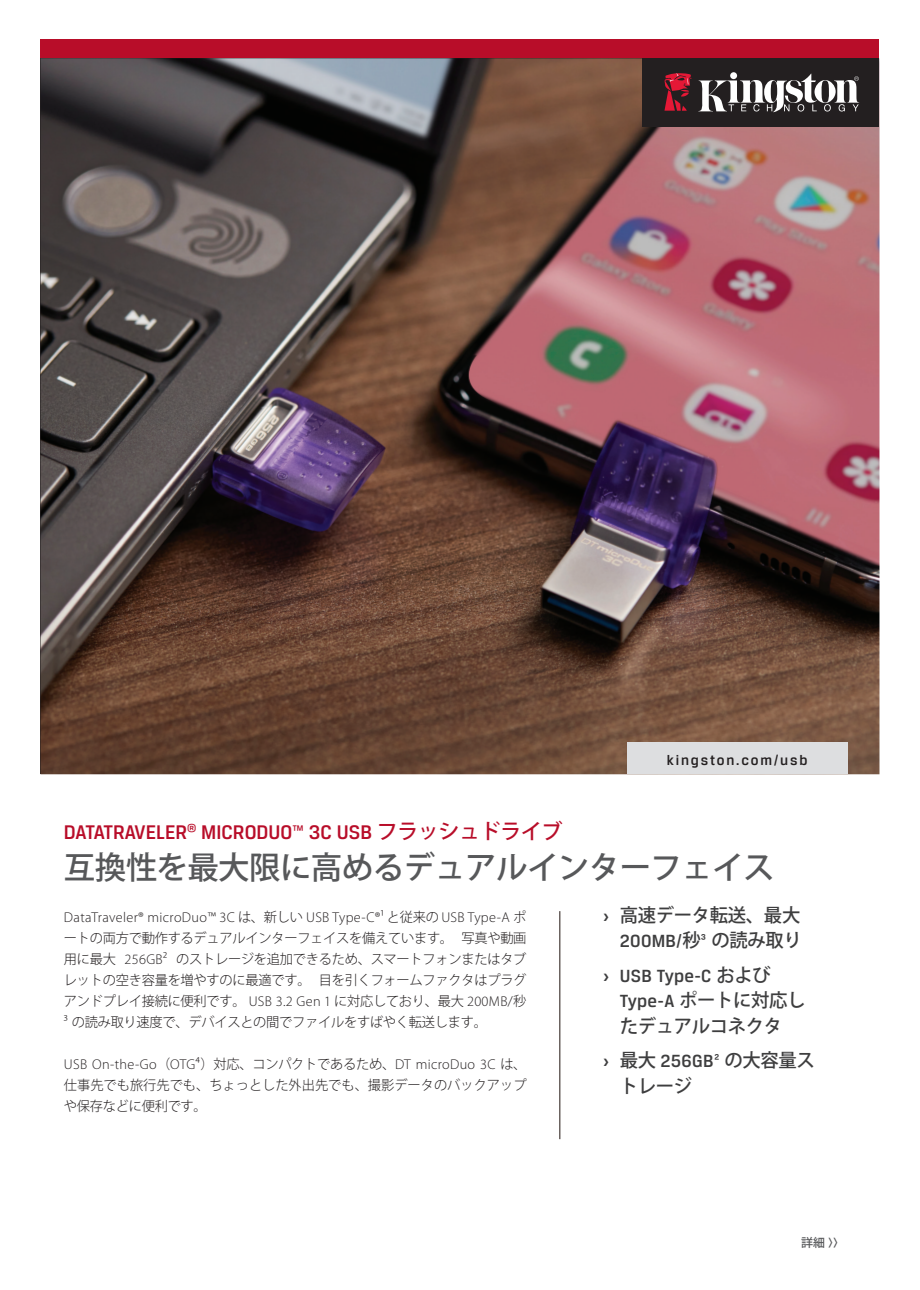
<style>
.page{position:relative;width:920px;height:1290px;background:#fff}
.page>*{position:absolute;margin:0;border:0;box-sizing:border-box;transform-origin:0 0}
.t1{font:500 31.5px "Koz Go Pro";letter-spacing:-.02em;color:#57585a}
.t2{font:500 21px "Breuer Text";color:#b80d29}
.t3{font:500 18.75px/25.5px "Koz Go Pro";letter-spacing:-.02em;color:#3e3e3f}
.t4{font:500 18.75px/34.5px "Breuer Text";letter-spacing:.015em;color:#3e3e3f}
.t5{font:500 15px "Breuer Text";letter-spacing:.12em;color:#231f20}
.t6{font:300 14.25px "Myriad Pro";letter-spacing:.025em;color:#231f20}
.t7{font:300 13.5px/21px "Koz Go Pro";letter-spacing:-.02em;color:#231f20;text-align:justify}
.t8{font:300 13.5px/21px "Koz Go Pro";color:#231f20}
.t9{font:500 12px "Koz Go Pro";color:#57585a}
.s1{font-family:"Koz Go Pro"}
.s2{font-family:"Koz Go Pro";font-size:13.5px}
.s3{font-family:"Myriad Pro";font-size:14.25px}
.s4{font-family:"Breuer Text";font-weight:700}
.s5{font-weight:700}
.s6{font-family:"Breuer Text"}
.s7{font-family:"Breuer Text";font-size:13.5px}
</style>
<div class="page">
<img style="left:40px;top:58px;width:839px;height:716px">
<div style="left:40px;top:40px;width:839px;height:18px;background:#b80d29"></div>
<div style="left:643px;top:58px;width:236px;height:69px;background:#231f20"></div>
<svg style="left:698px;top:74px;width:161px;height:38px"></svg>
<svg style="left:664px;top:73px;width:28px;height:38px"></svg>
<div style="left:627px;top:743px;width:220px;height:31px;background:#dddee0"></div>
<hr style="left:559px;top:911px;width:1px;height:228px;background:#6b6360">
<h2 class="t2" style="left:64px;top:820px;width:500px">DATATRAVELER<sup>®</sup> MICRODUO™ 3C USB <span class="s1">フラッシュドライブ</span></h2>
<p class="t5" style="left:667px;top:751px;width:142px">kingston.com/usb</p>
<h1 class="t1" style="left:64px;top:848px;width:712px">互換性を最大限に高めるデュアルインターフェイス</h1>
<p class="t6" style="left:64px;top:908px;width:464px">DataTraveler® microDuo™ 3C <span class="s2">は、新しい</span> USB Type-C®1 <span class="s2">と従来の</span> USB Type-A <span class="s2">ポ</span></p>
<p class="t7" style="left:64px;top:927px;width:464px">ートの両方で動作するデュアルインターフェイスを備えています。 写真や動画用に最大 <span class="s3">256GB2</span> のストレージを追加できるため、スマートフォンまたはタブレットの空き容量を増やすのに最適です。 目を引くフォームファクタはプラグアンドプレイ接続に便利です。 <span class="s3">USB 3.2 Gen 1</span> に対応しており、最大 <span class="s3">200MB/</span>秒<span class="s3">3</span> の読み取り速度で、デバイスとの間でファイルをすばやく転送します。</p>
<p class="t6" style="left:64px;top:1055px;width:464px">USB On-the-Go<span class="s2">（</span>OTG⁴<span class="s2">）対応、コンパクトであるため、</span>DT microDuo 3C <span class="s2">は、</span></p>
<p class="t8" style="left:64px;top:1074px;width:464px">仕事先でも旅行先でも、ちょっとした外出先でも、撮影データのバックアップや保存などに便利です。</p>
<h3 class="t3" style="left:603px;top:903px;width:199px"><span class="s4">›</span> 高速データ転送、最大</h3>
<h3 class="t4" style="left:603px;top:923px;width:200px;text-indent:17px">200MB/<span class="s1">秒</span>³ <span class="s1">の読み取り</span><span class="s5">›</span> USB Type-C <span class="s1">および</span></h3>
<h3 class="t3" style="left:620px;top:988px;width:187px"><span class="s6">Type-A</span> ポートに対応したデュアルコネクタ</h3>
<h3 class="t3" style="left:620px;top:1048px;width:197px;text-indent:-17px"><span class="s4">›</span> 最大 <span class="s6">256GB²</span> の大容量ストレージ</h3>
<p class="t9" style="left:801px;top:1235px;width:38px">詳細 <span class="s7">&gt;&gt;</span></p>
</div>
